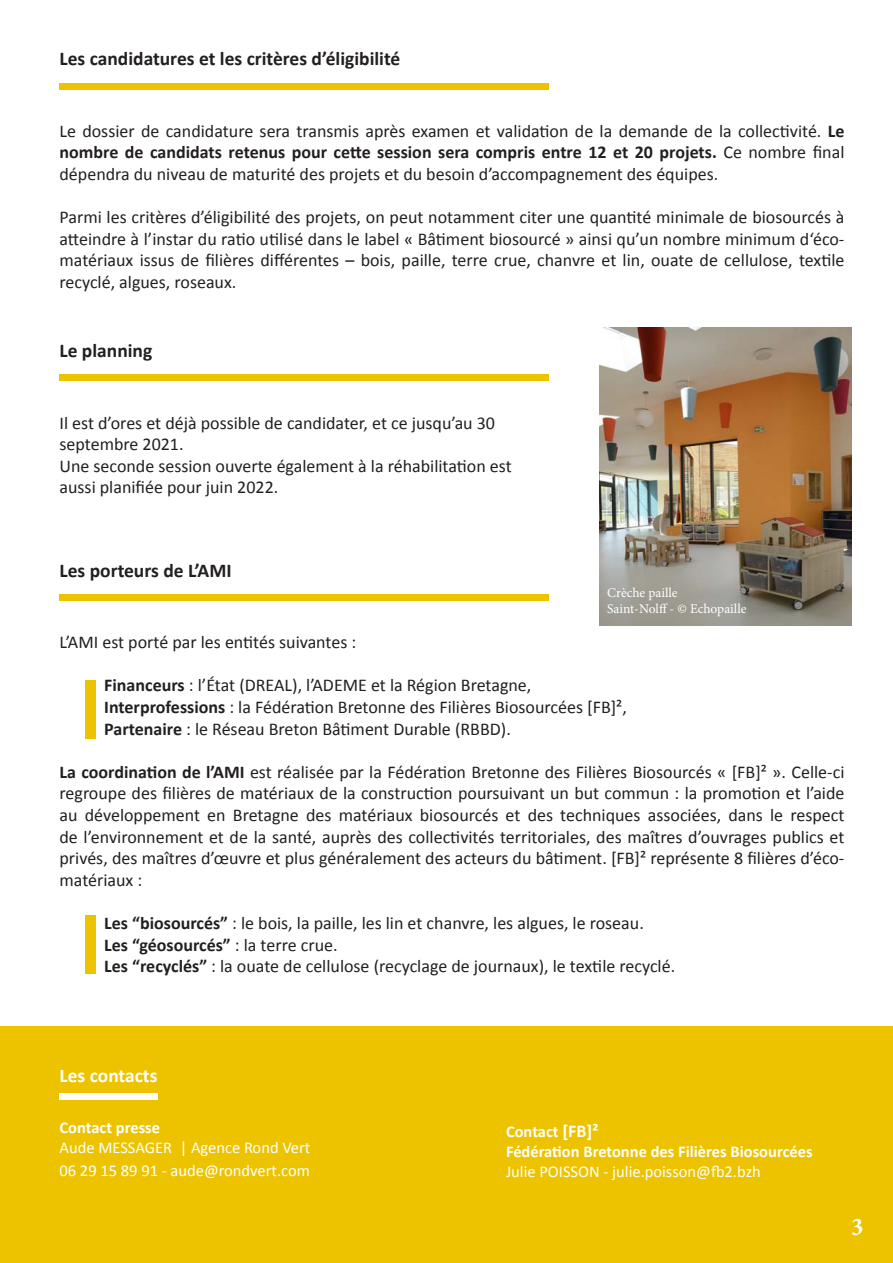
<style>
.page{position:relative;width:893px;height:1263px;background:#fff}
.page>*{position:absolute;margin:0;border:0;box-sizing:border-box;transform-origin:0 0}
.t1{font:700 condensed 25.5px "Minion Pro";color:#fff}
.t2{font:700 19.5px "Calibri";color:#231f20}
.t3{font:700 19.5px "Calibri";color:#fff}
.t4{font:18px/21.6px "Calibri";color:#231f20;text-align:justify}
.t5{font:700 18px "Calibri";color:#231f20}
.t6{font:16.5px "Calibri";color:#fff}
.t7{font:700 16.5px "Calibri";color:#fff}
.t8{font:13.5px "Minion Pro";color:#fff}
.s1{font-weight:700}
.s2{font-weight:400}
.s3{font-size:18px}
</style>
<div class="page">
<div style="left:60px;top:83px;width:489px;height:6px;background:#edc300"></div>
<div style="left:60px;top:375px;width:489px;height:6px;background:#edc300"></div>
<div style="left:60px;top:594px;width:489px;height:7px;background:#edc300"></div>
<div style="left:85px;top:915px;width:11px;height:59px;background:#edc300"></div>
<div style="left:85px;top:680px;width:11px;height:59px;background:#edc300"></div>
<div style="left:0;top:1027px;width:893px;height:236px;background:#edc300"></div>
<div style="left:60px;top:1093px;width:98px;height:6px;background:#fff"></div>
<img style="left:600px;top:327px;width:251px;height:298px">
<p class="t2" style="left:60px;top:46px;width:342px">Les candidatures et les critères d’éligibilité</p>
<p class="t4" style="left:60px;top:120px;width:786px">Le dossier de candidature sera transmis après examen et validation de la demande de la collectivité. <span class="s1">Le nombre de candidats retenus pour cette session sera compris entre 12 et 20 projets.</span> Ce nombre final dépendra du niveau de maturité des projets et du besoin d’accompagnement des équipes.</p>
<p class="t4" style="left:60px;top:206px;width:786px">Parmi les critères d’éligibilité des projets, on peut notamment citer une quantité minimale de biosourcés à atteindre à l’instar du ratio utilisé dans le label « Bâtiment biosourcé » ainsi qu’un nombre minimum d‘éco&shy;matériaux issus de filières différentes – bois, paille, terre crue, chanvre et lin, ouate de cellulose, textile recyclé, algues, roseaux.</p>
<p class="t2" style="left:60px;top:338px;width:94px">Le planning</p>
<p class="t4" style="left:60px;top:412px;width:437px">Il est d’ores et déjà possible de candidater, et ce jusqu’au 30 septembre 2021.</p>
<p class="t4" style="left:60px;top:455px;width:454px">Une seconde session ouverte également à la réhabilitation est aussi planifiée pour juin 2022.</p>
<p class="t2" style="left:60px;top:558px;width:174px">Les porteurs de L’AMI</p>
<p class="t8" style="left:607px;top:583px;width:72px">Crèche paille</p>
<p class="t8" style="left:607px;top:599px;width:141px">Saint-Nolff - © Echopaille</p>
<p class="t4" style="left:60px;top:631px;width:298px">L’AMI est porté par les entités suivantes :</p>
<p class="t4" style="left:104px;top:675px;width:429px"><span class="s1">Financeurs</span> : l’État (DREAL), l’ADEME et la Région Bretagne,</p>
<p class="t4" style="left:104px;top:696px;width:524px"><span class="s1">Interprofessions</span> : la Fédération Bretonne des Filières Biosourcées [FB]²,</p>
<p class="t4" style="left:104px;top:718px;width:408px"><span class="s1">Partenaire</span> : le Réseau Breton Bâtiment Durable (RBBD).</p>
<p class="t4" style="left:60px;top:761px;width:786px"><span class="s1">La coordination de l’AMI</span> est réalisée par la Fédération Bretonne des Filières Biosourcés « [FB]² ». Celle-ci regroupe des filières de matériaux de la construction poursuivant un but commun : la promotion et l’aide au développement en Bretagne des matériaux biosourcés et des techniques associées, dans le respect de l’environnement et de la santé, auprès des collectivités territoriales, des maîtres d’ouvrages publics et privés, des maîtres d’œuvre et plus généralement des acteurs du bâtiment. [FB]² représente 8 filières d’éco&shy;matériaux :</p>
<p class="t4" style="left:104px;top:912px;width:541px"><span class="s1">Les “biosourcés”</span> : le bois, la paille, les lin et chanvre, les algues, le roseau.</p>
<p class="t5" style="left:104px;top:933px;width:235px">Les “géosourcés” <span class="s2">: la terre crue.</span></p>
<p class="t4" style="left:104px;top:955px;width:572px"><span class="s1">Les “recyclés”</span> : la ouate de cellulose (recyclage de journaux), le textile recyclé.</p>
<p class="t3" style="left:60px;top:1063px;width:99px">Les contacts</p>
<p class="t7" style="left:60px;top:1117px;width:102px">Contact presse</p>
<p class="t6" style="left:60px;top:1137px;width:252px">Aude MESSAGER | Agence Rond Vert</p>
<p class="t6" style="left:60px;top:1160px;width:252px">06 29 15 89 91 - aude@rondvert.com</p>
<p class="t7" style="left:506px;top:1121px;width:94px">Contact <span class="s3">[FB]²</span></p>
<p class="t7" style="left:506px;top:1141px;width:308px">Fédération Bretonne des Filières Biosourcées</p>
<p class="t6" style="left:506px;top:1161px;width:256px">Julie POISSON - julie.poisson@fb2.bzh</p>
<p class="t1" style="left:851px;top:1209px;width:13px">3</p>
</div>
